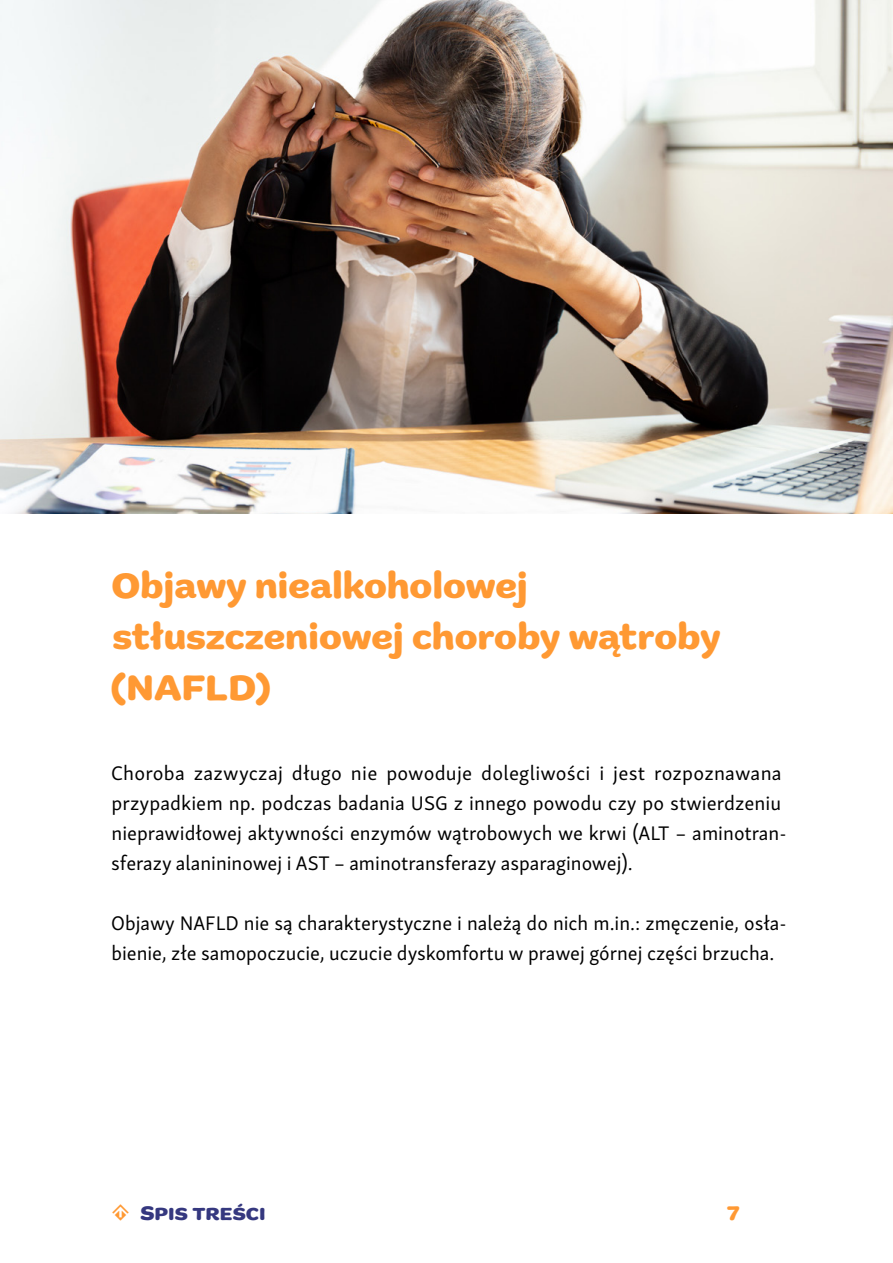
<style>
.page{position:relative;width:893px;height:1263px;background:#fff}
.page>*{position:absolute;margin:0;border:0;box-sizing:border-box;transform-origin:0 0}
.t1{font:700 37.5px/51px "Marigny";letter-spacing:.005em;color:#f93}
.t2{font:700 21px "Marigny";color:#35387f}
.t3{font:700 21px "Marigny";color:#f93}
.t4{font:20.25px/30px "Skolar Sans Latn";color:#000}
.s1{font-family:"Pointers";font-weight:400;color:#f93}
</style>
<div class="page">
<img style="left:0;top:0;width:893px;height:513px">
<h1 class="t1" style="left:110px;top:561px;width:612px">Objawy niealkoholowej stłuszczeniowej choroby wątroby (NAFLD)</h1>
<p class="t4" style="left:111px;top:757px;width:677px">Choroba zazwyczaj długo nie powoduje dolegliwości i jest rozpoznawana przypadkiem np. podczas badania USG z innego powodu czy po stwierdzeniu nieprawidłowej aktywności enzymów wątrobowych we krwi (ALT – aminotran&shy;sferazy alanininowej i AST – aminotransferazy asparaginowej).</p>
<p class="t4" style="left:111px;top:907px;width:677px">Objawy NAFLD nie są charakterystyczne i należą do nich m.in.: zmęczenie, osła&shy;bienie, złe samopoczucie, uczucie dyskomfortu w prawej górnej części brzucha.</p>
<p class="t2" style="left:111px;top:1201px;width:156px"><span class="s1">M</span> Spis treści</p>
<p class="t3" style="left:727px;top:1201px;width:15px">7</p>
</div>
